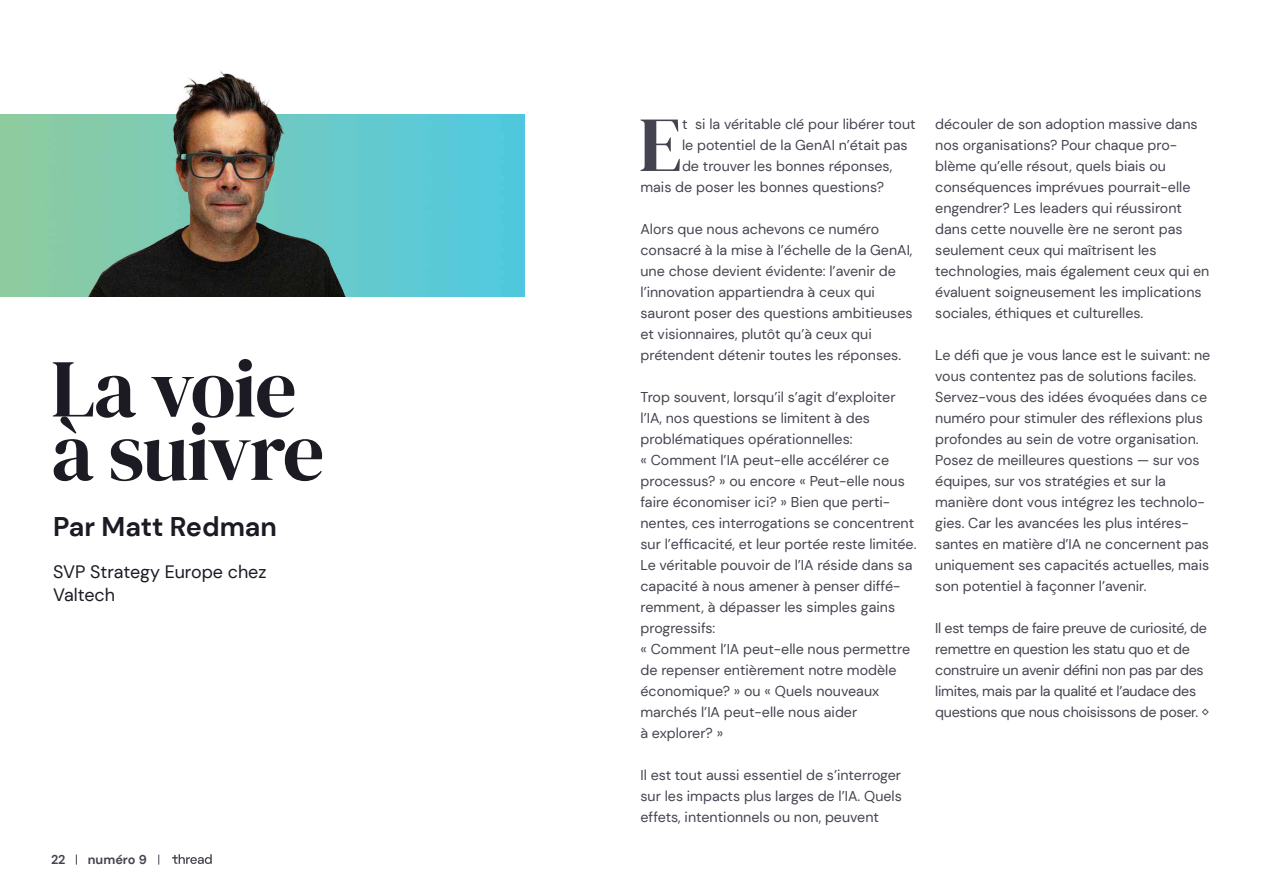
<style>
.page{position:relative;width:1263px;height:893px;background:#fff}
.page>*{position:absolute;margin:0;border:0;box-sizing:border-box;transform-origin:0 0}
.t1{font:82.2px/63.4px "DM Serif Display";letter-spacing:-.02em;color:#1c1a23}
.t2{font:77.85px "DM Serif Display";color:#444450}
.t3{font:700 27px "DM Sans";color:#1c1a23}
.t4{font:18px/23px "DM Sans";color:#1c1a23}
.t5{font:14.25px/21px "DM Sans";color:#444450}
.t6{font:14.25px/21px "DM Sans";letter-spacing:-.02em;color:#444450}
.t7{font:700 12.75px "DM Sans";color:#444450}
</style>
<div class="page">
<svg style="left:172px;top:854px;width:40px;height:10px"></svg>
<img style="left:0;top:115px;width:524px;height:181px">
<img style="left:55px;top:71px;width:331px;height:225px">
<hr style="left:1262px;top:115px;width:1px;height:778px;background:#1c1a23">
<h1 class="t1" style="left:51px;top:358px;width:275px">La voie à suivre</h1>
<h3 class="t3" style="left:53px;top:510px;width:225px">Par Matt Redman</h3>
<p class="t4" style="left:53px;top:560px;width:215px">SVP Strategy Europe chez<br>Valtech</p>
<p class="t7" style="left:51px;top:851px;width:16px">22</p>
<p class="t7" style="left:88px;top:851px;width:60px">numéro 9</p>
<h2 class="t2" style="left:639px;top:100px;width:45px">E</h2>
<p class="t5" style="left:682px;top:113px;width:235px">t si la véritable clé pour libérer tout</p>
<p class="t5" style="left:682px;top:134px;width:227px">le potentiel de la GenAI n’était pas</p>
<p class="t5" style="left:682px;top:155px;width:212px">de trouver les bonnes réponses,</p>
<p class="t5" style="left:640px;top:176px;width:245px">mais de poser les bonnes questions?</p>
<p class="t5" style="left:640px;top:218px;width:274px">Alors que nous achevons ce numéro consacré à la mise à l’échelle de la GenAI, une chose devient évidente: l’avenir de l’innovation appartiendra à ceux qui sauront poser des questions ambitieuses et visionnaires, plutôt qu’à ceux qui prétendent détenir toutes les réponses.</p>
<p class="t5" style="left:640px;top:386px;width:277px">Trop souvent, lorsqu’il s’agit d’exploiter l’IA, nos questions se limitent à des problématiques opérationnelles:<br>« Comment l’IA peut-elle accélérer ce processus? » ou encore « Peut-elle nous faire économiser ici? » Bien que perti&shy;nentes, ces interrogations se concentrent sur l’efficacité, et leur portée reste limitée.<br>Le véritable pouvoir de l’IA réside dans sa capacité à nous amener à penser diffé&shy;remment, à dépasser les simples gains progressifs:<br>« Comment l’IA peut-elle nous permettre de repenser entièrement notre modèle économique? » ou « Quels nouveaux marchés l’IA peut-elle nous aider<br>à explorer? »</p>
<p class="t5" style="left:640px;top:765px;width:263px;text-align:justify">Il est tout aussi essentiel de s’interroger sur les impacts plus larges de l’IA. Quels effets, intentionnels ou non, peuvent</p>
<p class="t5" style="left:935px;top:114px;width:276px">découler de son adoption massive dans nos organisations? Pour chaque pro&shy;blème qu’elle résout, quels biais ou conséquences imprévues pourrait-elle engendrer? Les leaders qui réussiront dans cette nouvelle ère ne seront pas seulement ceux qui maîtrisent les technologies, mais également ceux qui en évaluent soigneusement les implications sociales, éthiques et culturelles.</p>
<p class="t5" style="left:935px;top:345px;width:277px">Le défi que je vous lance est le suivant: ne vous contentez pas de solutions faciles.<br>Servez-vous des idées évoquées dans ce numéro pour stimuler des réflexions plus profondes au sein de votre organisation.<br>Posez de meilleures questions — sur vos équipes, sur vos stratégies et sur la manière dont vous intégrez les technolo&shy;gies. Car les avancées les plus intéres&shy;santes en matière d’IA ne concernent pas uniquement ses capacités actuelles, mais son potentiel à façonner l’avenir.</p>
<p class="t6" style="left:935px;top:618px;width:276px">Il est temps de faire preuve de curiosité, de remettre en question les statu quo et de construire un avenir défini non pas par des limites, mais par la qualité et l’audace des questions que nous choisissons de poser. ◊</p>
</div>
